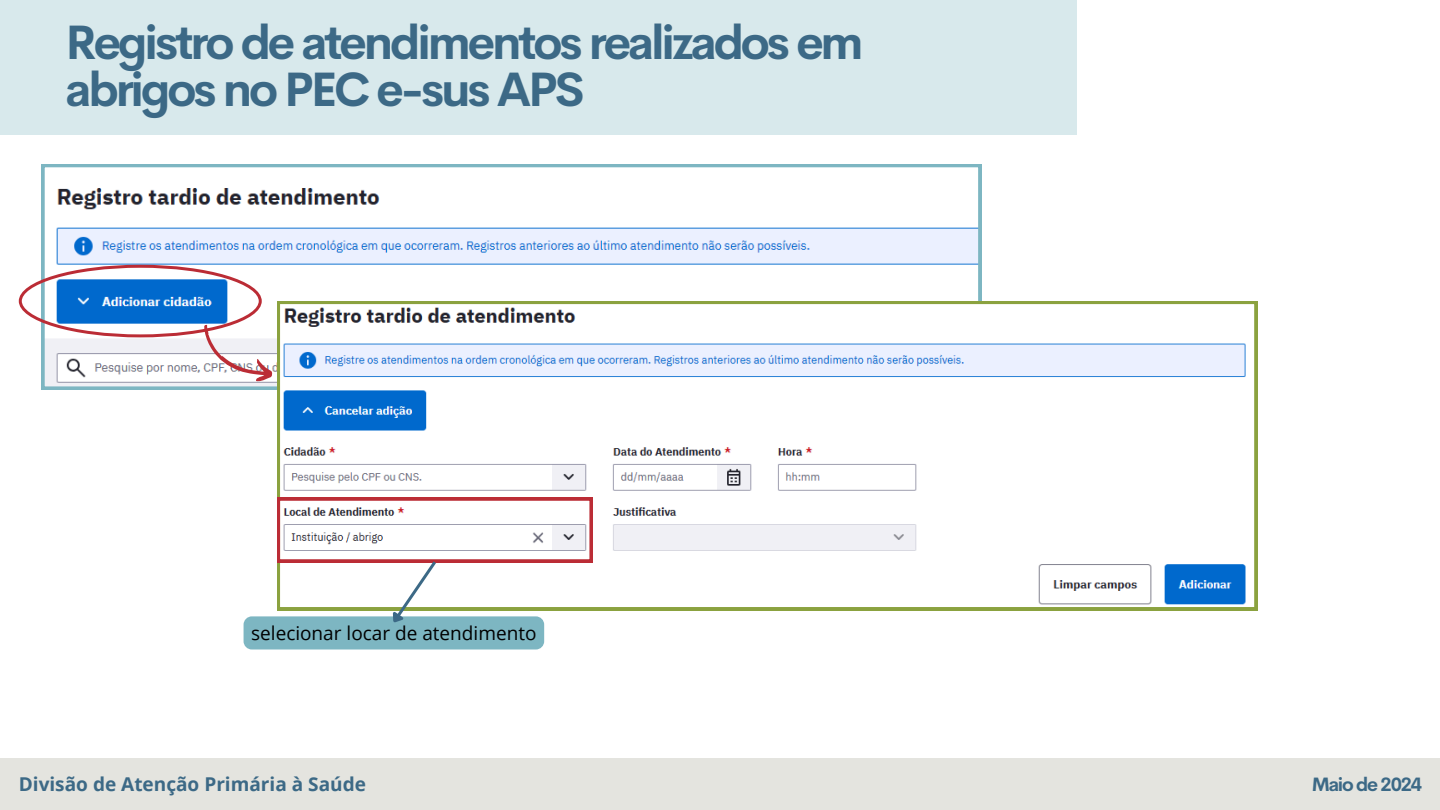
<style>
.page{position:relative;width:1440px;height:810px;background:#fff}
.page>*{position:absolute;margin:0;border:0;box-sizing:border-box;transform-origin:0 0}
.t1{font:700 47.3px/47.2px "Cerebri Sans";letter-spacing:-.065em;color:#3c6986}
.t2{font:700 19px "Open Sans";color:#3c6986}
.t3{font:19px "Open Sans";color:#000}
.t4{font:700 19px "Cerebri Sans";letter-spacing:-.065em;color:#3c6986}
</style>
<div class="page">
<div style="left:0;top:0;width:1076px;height:135px;background:#d8e9ec"></div>
<div style="left:0;top:758px;width:1440px;height:52px;background:#e4e4df"></div>
<svg style="left:42px;top:164px;width:939px;height:137px"></svg>
<svg style="left:277px;top:301px;width:980px;height:309px"></svg>
<svg style="left:19px;top:265px;width:258px;height:124px"></svg>
<div style="left:244px;top:616px;width:300px;height:34px;background:#7db6c2;border-radius:8px"></div>
<svg style="left:277px;top:498px;width:315px;height:132px"></svg>
<p class="t1" style="left:66px;top:18px;width:800px">Registro de atendimentos realizados em abrigos no PEC e-sus APS</p>
<h2 class="t3" style="left:251px;top:619px;width:287px">selecionar locar de atendimento</h2>
<p class="t2" style="left:19px;top:771px;width:349px">Divisão de Atenção Primária à Saúde</p>
<p class="t4" style="left:1312px;top:772px;width:112px">Maio de 2024</p>
</div>
